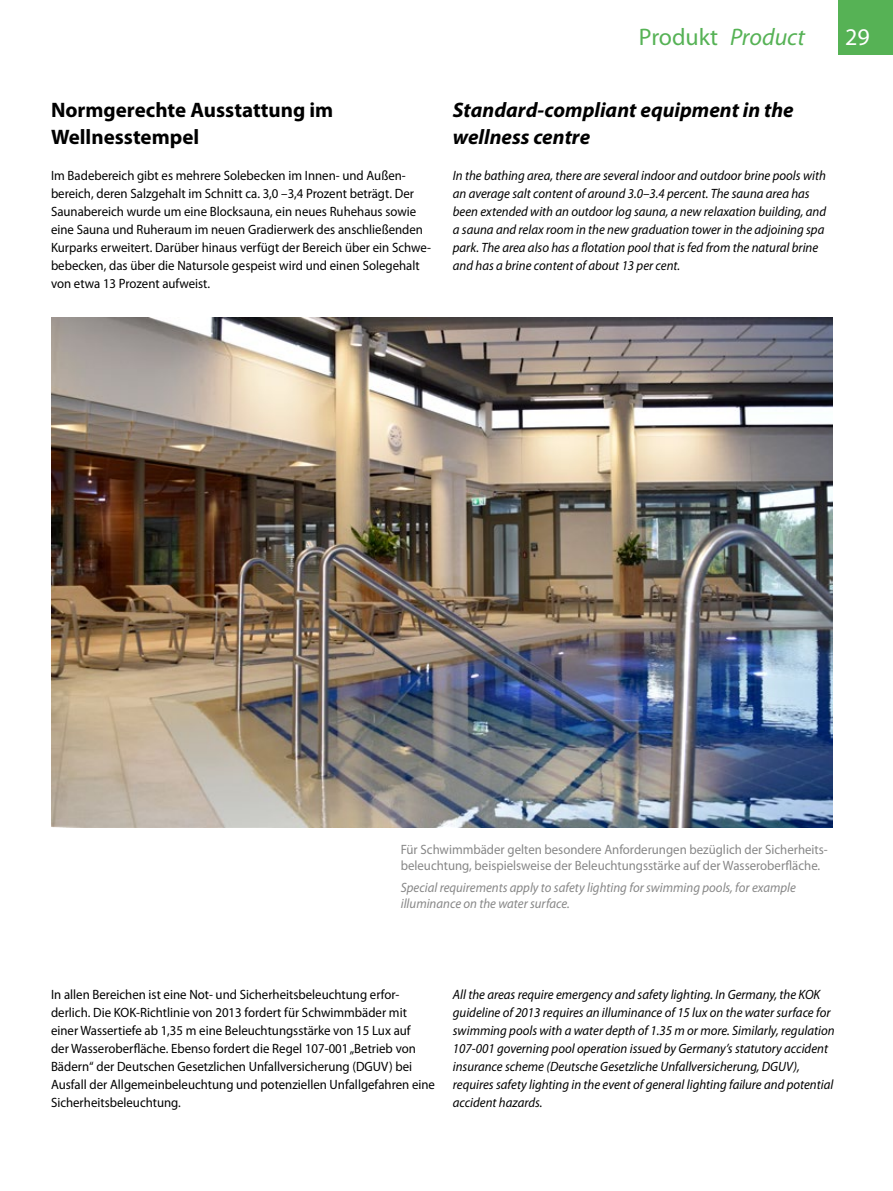
<style>
.page{position:relative;width:893px;height:1191px;background:#fff}
.page>*{position:absolute;margin:0;border:0;box-sizing:border-box;transform-origin:0 0}
.t1{font:24px "Myriad Pro";color:#56b255}
.t2{font:24px "Myriad Pro";color:#fff}
.t3{font:italic 700 21px/27px "Myriad Pro";color:#000}
.t4{font:700 21px/27px "Myriad Pro";color:#000}
.t5{font:13.5px/18px "Myriad Pro";color:#000;scale:.95 1}
.t6{font:italic 13.5px/18px "Myriad Pro";color:#000;scale:.95 1}
.t7{font:13.5px/16.5px "Myriad Pro";color:#878787;scale:.95 1}
.t8{font:italic 13.5px/16.5px "Myriad Pro";color:#878787;scale:.95 1}
.s1{font-style:italic}
</style>
<div class="page">
<img style="left:51px;top:317px;width:781px;height:510px">
<div style="left:839px;top:0;width:54px;height:54px;background:#56b255"></div>
<h1 class="t1" style="left:639px;top:22px;width:168px">Produkt <span class="s1">Product</span></h1>
<h1 class="t2" style="left:845px;top:22px;width:26px">29</h1>
<h2 class="t4" style="left:51px;top:96px;width:284px">Normgerechte Ausstattung im<br>Wellnesstempel</h2>
<p class="t5" style="left:51px;top:166px;width:402px">Im Badebereich gibt es mehrere Solebecken im Innen- und Außen&shy;bereich, deren Salzgehalt im Schnitt ca. 3,0 –3,4 Prozent beträgt. Der Saunabereich wurde um eine Blocksauna, ein neues Ruhehaus sowie eine Sauna und Ruheraum im neuen Gradierwerk des anschließenden Kurparks erweitert. Darüber hinaus verfügt der Bereich über ein Schwe&shy;bebecken, das über die Natursole gespeist wird und einen Solegehalt von etwa 13 Prozent aufweist.</p>
<h2 class="t3" style="left:453px;top:96px;width:342px">Standard-compliant equipment in the wellness centre</h2>
<p class="t6" style="left:453px;top:166px;width:394px">In the bathing area, there are several indoor and outdoor brine pools with an average salt content of around 3.0–3.4 percent. The sauna area has been extended with an outdoor log sauna, a new relaxation building, and a sauna and relax room in the new graduation tower in the adjoining spa park. The area also has a flotation pool that is fed from the natural brine and has a brine content of about 13 per cent.</p>
<p class="t7" style="left:401px;top:840px;width:451px">Für Schwimmbäder gelten besondere Anforderungen bezüglich der Sicherheits&shy;beleuchtung, beispielsweise der Beleuchtungsstärke auf der Wasseroberfläche.</p>
<p class="t8" style="left:401px;top:879px;width:417px">Special requirements apply to safety lighting for swimming pools, for example illuminance on the water surface.</p>
<p class="t5" style="left:51px;top:985px;width:406px">In allen Bereichen ist eine Not- und Sicherheitsbeleuchtung erfor&shy;derlich. Die KOK-Richtlinie von 2013 fordert für Schwimmbäder mit einer Wassertiefe ab 1,35 m eine Beleuchtungsstärke von 15 Lux auf<br>der Wasseroberfläche. Ebenso fordert die Regel 107-001 „Betrieb von Bädern“ der Deutschen Gesetzlichen Unfallversicherung (DGUV) bei Ausfall der Allgemeinbeleuchtung und potenziellen Unfallgefahren eine Sicherheitsbeleuchtung.</p>
<p class="t6" style="left:453px;top:985px;width:403px">All the areas require emergency and safety lighting. In Germany, the KOK guideline of 2013 requires an illuminance of 15 lux on the water surface for swimming pools with a water depth of 1.35 m or more. Similarly, regulation 107-001 governing pool operation issued by Germany’s statutory accident insurance scheme (Deutsche Gesetzliche Unfallversicherung, DGUV), requires safety lighting in the event of general lighting failure and potential accident hazards.</p>
</div>
